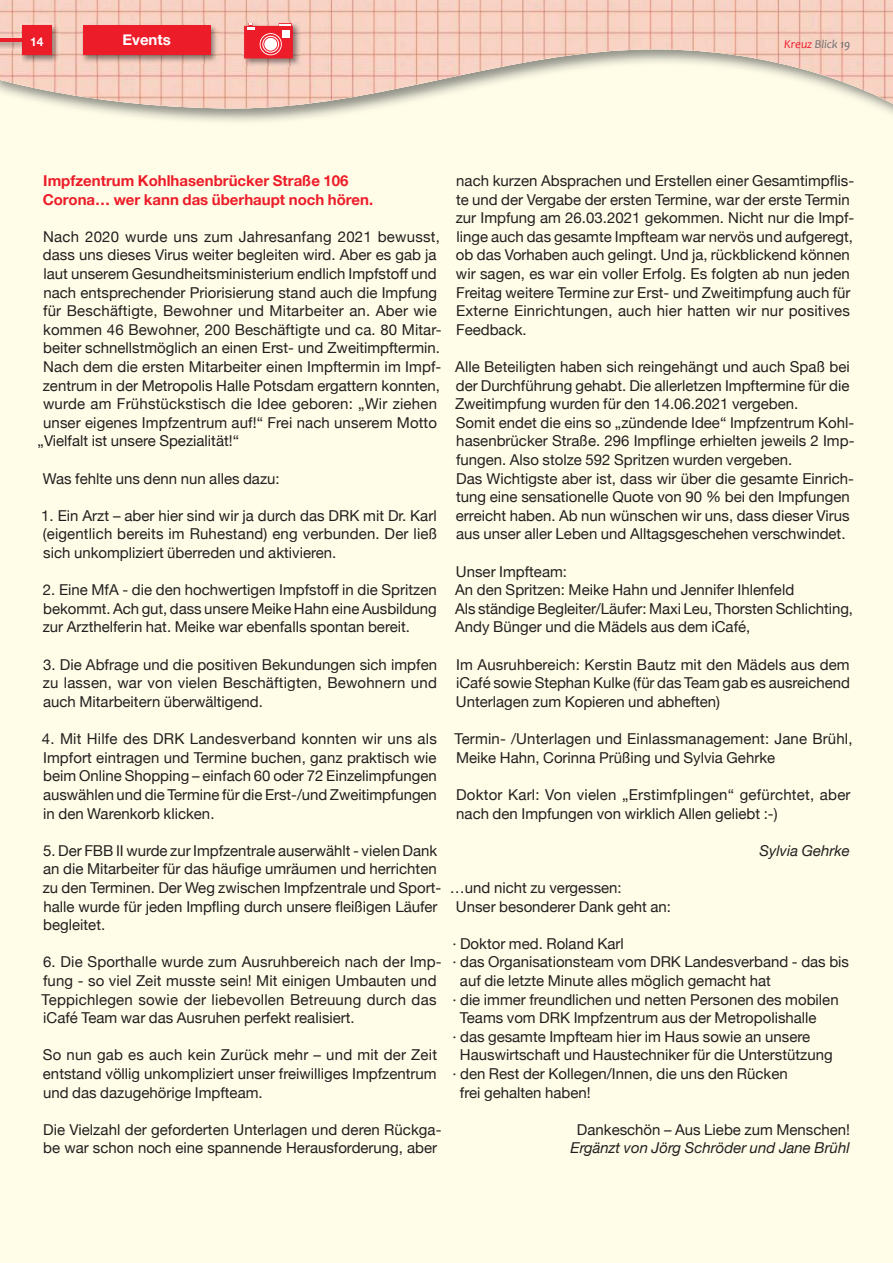
<style>
.page{position:relative;width:893px;height:1263px;background:#fffde8}
.page>*{position:absolute;margin:0;border:0;box-sizing:border-box;transform-origin:0 0}
.t1{font:15px/18.6px "Helvetica Neue";color:#221f1f}
.t2{font:700 15px/18.6px "Helvetica Neue";color:#ed1c29}
.t3{font:italic 15px "Helvetica Neue";color:#221f1f}
.t4{font:700 15px "Helvetica Neue";color:#fff}
.t5{font:italic 12px "Candara";color:#6c6e70}
.t6{font:700 12px "Helvetica Neue";color:#fff}
.s1{color:#ed1c29}
</style>
<div class="page">
<img style="left:0;top:0;width:893px;height:108px">
<img style="left:81px;top:24px;width:137px;height:39px">
<div style="left:83px;top:26px;width:127px;height:29px;background:#ed1c29"></div>
<img style="left:242px;top:21px;width:59px;height:45px">
<svg style="left:244px;top:23px;width:49px;height:35px"></svg>
<svg style="left:260px;top:33px;width:22px;height:22px"></svg>
<div style="left:261px;top:34px;width:20px;height:20px;border:2px solid #ed1c29;border-radius:50%"></div>
<div style="left:263px;top:37px;width:15px;height:14px;border:1px solid #ed1c29;border-radius:50%"></div>
<img style="left:0;top:37px;width:20px;height:12px">
<hr style="left:0;top:39px;width:43px;height:3px;background:#ed1c29">
<img style="left:20px;top:24px;width:40px;height:39px">
<div style="left:22px;top:26px;width:30px;height:29px;background:#ed1c29"></div>
<p class="t6" style="left:30px;top:33px;width:15px">14</p>
<p class="t4" style="left:123px;top:28px;width:50px">Events</p>
<p class="t5" style="left:784px;top:40px;width:68px"><span class="s1">Kreuz</span> Blick 19</p>
<p class="t2" style="left:43px;top:172px;width:332px">Impfzentrum Kohlhasenbrücker Straße 106<br>Corona… wer kann das überhaupt noch hören.</p>
<p class="t1" style="left:43px;top:228px;width:398px">Nach 2020 wurde uns zum Jahresanfang 2021 bewusst,</p>
<p class="t1" style="left:43px;top:247px;width:395px">dass uns dieses Virus weiter begleiten wird. Aber es gab ja</p>
<p class="t1" style="left:43px;top:265px;width:395px">laut unserem Gesundheitsministerium endlich Impfstoff und</p>
<p class="t1" style="left:43px;top:284px;width:395px">nach entsprechender Priorisierung stand auch die Impfung</p>
<p class="t1" style="left:43px;top:302px;width:395px">für Beschäftigte, Bewohner und Mitarbeiter an. Aber wie</p>
<p class="t1" style="left:43px;top:321px;width:400px">kommen 46 Bewohner, 200 Beschäftigte und ca. 80 Mitar-</p>
<p class="t1" style="left:43px;top:340px;width:398px">beiter schnellstmöglich an einen Erst- und Zweitimpftermin.</p>
<p class="t1" style="left:43px;top:358px;width:400px">Nach dem die ersten Mitarbeiter einen Impftermin im Impf-</p>
<p class="t1" style="left:43px;top:377px;width:399px">zentrum in der Metropolis Halle Potsdam ergattern konnten,</p>
<p class="t1" style="left:43px;top:395px;width:395px">wurde am Frühstückstisch die Idee geboren: „Wir ziehen</p>
<p class="t1" style="left:43px;top:414px;width:395px">unser eigenes Impfzentrum auf!“ Frei nach unserem Motto</p>
<p class="t1" style="left:38px;top:433px;width:203px">„Vielfalt ist unsere Spezialität!“</p>
<p class="t1" style="left:43px;top:470px;width:238px">Was fehlte uns denn nun alles dazu:</p>
<p class="t1" style="left:41px;top:507px;width:397px;text-align:justify">1. Ein Arzt – aber hier sind wir ja durch das DRK mit Dr. Karl (eigentlich bereits im Ruhestand) eng verbunden. Der ließ sich unkompliziert überreden und aktivieren.</p>
<p class="t1" style="left:43px;top:581px;width:396px;text-align:justify">2. Eine MfA - die den hochwertigen Impfstoff in die Spritzen bekommt. Ach gut, dass unsere Meike Hahn eine Ausbildung zur Arzthelferin hat. Meike war ebenfalls spontan bereit.</p>
<p class="t1" style="left:43px;top:656px;width:396px;text-align:justify">3. Die Abfrage und die positiven Bekundungen sich impfen zu lassen, war von vielen Beschäftigten, Bewohnern und auch Mitarbeitern überwältigend.</p>
<p class="t1" style="left:42px;top:730px;width:396px;text-align:justify">4. Mit Hilfe des DRK Landesverband konnten wir uns als Impfort eintragen und Termine buchen, ganz praktisch wie beim Online Shopping – einfach 60 oder 72 Einzelimpfungen auswählen und die Termine für die Erst-/und Zweitimpfungen in den Warenkorb klicken.</p>
<p class="t1" style="left:43px;top:842px;width:400px">5. Der FBB II wurde zur Impfzentrale auserwählt - vielen Dank an die Mitarbeiter für das häufige umräumen und herrichten zu den Terminen. Der Weg zwischen Impfzentrale und Sport&shy;halle wurde für jeden Impfling durch unsere fleißigen Läufer begleitet.</p>
<p class="t1" style="left:42px;top:953px;width:401px">6. Die Sporthalle wurde zum Ausruhbereich nach der Imp&shy;fung - so viel Zeit musste sein! Mit einigen Umbauten und Teppichlegen sowie der liebevollen Betreuung durch das iCafé Team war das Ausruhen perfekt realisiert.</p>
<p class="t1" style="left:43px;top:1046px;width:396px;text-align:justify">So nun gab es auch kein Zurück mehr – und mit der Zeit entstand völlig unkompliziert unser freiwilliges Impfzentrum und das dazugehörige Impfteam.</p>
<p class="t1" style="left:43px;top:1121px;width:400px">Die Vielzahl der geforderten Unterlagen und deren Rückga&shy;be war schon noch eine spannende Herausforderung, aber</p>
<p class="t1" style="left:456px;top:172px;width:400px">nach kurzen Absprachen und Erstellen einer Gesamtimpflis&shy;te und der Vergabe der ersten Termine, war der erste Termin zur Impfung am 26.03.2021 gekommen. Nicht nur die Impf&shy;linge auch das gesamte Impfteam war nervös und aufgeregt, ob das Vorhaben auch gelingt. Und ja, rückblickend können wir sagen, es war ein voller Erfolg. Es folgten ab nun jeden Freitag weitere Termine zur Erst- und Zweitimpfung auch für Externe Einrichtungen, auch hier hatten wir nur positives Feedback.</p>
<p class="t1" style="left:455px;top:358px;width:401px">Alle Beteiligten haben sich reingehängt und auch Spaß bei der Durchführung gehabt. Die allerletzen Impftermine für die Zweitimpfung wurden für den 14.06.2021 vergeben.<br>Somit endet die eins so „zündende Idee“ Impfzentrum Kohl&shy;hasenbrücker Straße. 296 Impflinge erhielten jeweils 2 Imp&shy;fungen. Also stolze 592 Spritzen wurden vergeben.<br>Das Wichtigste aber ist, dass wir über die gesamte Einrich&shy;tung eine sensationelle Quote von 90 % bei den Impfungen erreicht haben. Ab nun wünschen wir uns, dass dieser Virus aus unser aller Leben und Alltagsgeschehen verschwindet.</p>
<p class="t1" style="left:455px;top:563px;width:399px">Unser Impfteam:<br>An den Spritzen: Meike Hahn und Jennifer Ihlenfeld<br>Als ständige Begleiter/Läufer: Maxi Leu, Thorsten Schlichting, Andy Bünger und die Mädels aus dem iCafé,</p>
<p class="t1" style="left:456px;top:656px;width:396px;text-align:justify">Im Ausruhbereich: Kerstin Bautz mit den Mädels aus dem iCafé sowie Stephan Kulke (für das Team gab es ausreichend Unterlagen zum Kopieren und abheften)</p>
<p class="t1" style="left:455px;top:730px;width:400px">Termin- /Unterlagen und Einlassmanagement: Jane Brühl,<br>Meike Hahn, Corinna Prüßing und Sylvia Gehrke</p>
<p class="t1" style="left:456px;top:786px;width:396px">Doktor Karl: Von vielen „Erstimfplingen“ gefürchtet, aber nach den Impfungen von wirklich Allen geliebt :-)</p>
<p class="t3" style="left:760px;top:845px;width:92px">Sylvia Gehrke</p>
<p class="t1" style="left:456px;top:879px;width:217px;text-indent:-6px">…und nicht zu vergessen:<br>Unser besonderer Dank geht an:</p>
<p class="t1" style="left:452px;top:935px;width:173px">· Doktor med. Roland Karl</p>
<p class="t1" style="left:452px;top:953px;width:398px">· das Organisationsteam vom DRK Landesverband - das bis</p>
<p class="t1" style="left:460px;top:972px;width:312px">auf die letzte Minute alles möglich gemacht hat</p>
<p class="t1" style="left:452px;top:991px;width:388px">· die immer freundlichen und netten Personen des mobilen</p>
<p class="t1" style="left:460px;top:1009px;width:358px">Teams vom DRK Impfzentrum aus der Metropolishalle</p>
<p class="t1" style="left:452px;top:1028px;width:359px">· das gesamte Impfteam hier im Haus sowie an unsere</p>
<p class="t1" style="left:460px;top:1046px;width:374px">Hauswirtschaft und Haustechniker für die Unterstützung</p>
<p class="t1" style="left:452px;top:1065px;width:337px">· den Rest der Kollegen/Innen, die uns den Rücken</p>
<p class="t1" style="left:460px;top:1083px;width:132px">frei gehalten haben!</p>
<p class="t1" style="left:577px;top:1121px;width:275px">Dankeschön – Aus Liebe zum Menschen!</p>
<p class="t3" style="left:570px;top:1142px;width:281px">Ergänzt von Jörg Schröder und Jane Brühl</p>
</div>
